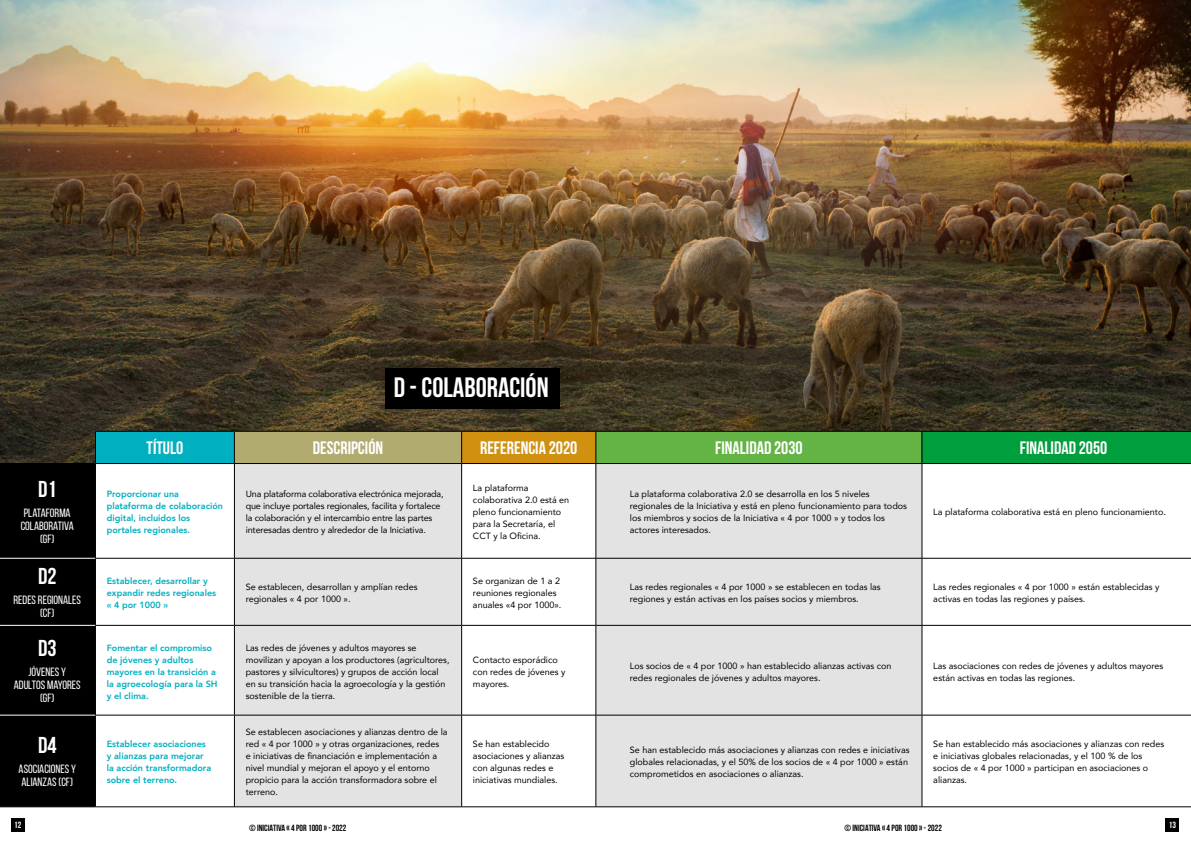
<style>
.page{position:relative;width:1191px;height:842px;background:#fff}
.page>*{position:absolute;margin:0;border:0;box-sizing:border-box;transform-origin:0 0}
.t1{font:700 28px "Bebas Neue";color:#fff}
.t2{font:700 23px "Bebas Neue";color:#fff}
.t3{font:700 18px "Bebas Neue";color:#fff}
.t4{font:12px/13px "Bebas Neue";color:#fff;text-align:center}
.t5{font:9px/12px "Avenir";color:#000}
.t6{font:800 9px/12px "Avenir";color:#00afc0}
.t7{font:700 9px "Bebas Neue";color:#000}
.t8{font:700 9px "Bebas Neue";color:#fff}
</style>
<div class="page">
<div style="left:11px;top:818px;width:14px;height:14px;background:#000"></div>
<div style="left:1165px;top:818px;width:14px;height:14px;background:#000"></div>
<img style="left:0;top:0;width:1191px;height:463px">
<div style="left:95px;top:431px;width:139px;height:32px;background:#00afc0"></div>
<div style="left:234px;top:431px;width:227px;height:32px;background:#b2ab6f"></div>
<div style="left:461px;top:431px;width:135px;height:32px;background:#d09111"></div>
<div style="left:596px;top:431px;width:326px;height:32px;background:#64b445"></div>
<div style="left:922px;top:431px;width:269px;height:32px;background:#009e3d"></div>
<div style="left:0;top:464px;width:95px;height:342px;background:#000"></div>
<svg style="left:96px;top:464px;width:1095px;height:342px"></svg>
<div style="left:235px;top:464px;width:226px;height:342px;background:#e3e3e3"></div>
<div style="left:596px;top:464px;width:325px;height:342px;background:#e3e3e3"></div>
<hr style="left:95px;top:431px;width:139px;height:1px;background:#000">
<hr style="left:234px;top:431px;width:227px;height:1px;background:#000">
<hr style="left:234px;top:432px;width:1px;height:31px;background:#000">
<hr style="left:461px;top:431px;width:135px;height:1px;background:#000">
<hr style="left:95px;top:463px;width:139px;height:1px;background:#000">
<hr style="left:234px;top:463px;width:227px;height:1px;background:#000">
<hr style="left:234px;top:464px;width:1px;height:94px;background:#000">
<hr style="left:461px;top:463px;width:135px;height:1px;background:#000">
<hr style="left:461px;top:464px;width:1px;height:94px;background:#000">
<hr style="left:95px;top:558px;width:139px;height:1px;background:#000">
<hr style="left:234px;top:558px;width:227px;height:1px;background:#000">
<hr style="left:234px;top:558px;width:1px;height:67px;background:#000">
<hr style="left:461px;top:558px;width:135px;height:1px;background:#000">
<hr style="left:461px;top:558px;width:1px;height:67px;background:#000">
<hr style="left:922px;top:558px;width:269px;height:1px;background:#000">
<hr style="left:95px;top:625px;width:139px;height:1px;background:#000">
<hr style="left:234px;top:625px;width:227px;height:1px;background:#000">
<hr style="left:234px;top:626px;width:1px;height:89px;background:#000">
<hr style="left:461px;top:625px;width:135px;height:1px;background:#000">
<hr style="left:461px;top:626px;width:1px;height:89px;background:#000">
<hr style="left:922px;top:625px;width:269px;height:1px;background:#000">
<hr style="left:95px;top:715px;width:139px;height:1px;background:#000">
<hr style="left:234px;top:715px;width:227px;height:1px;background:#000">
<hr style="left:234px;top:715px;width:1px;height:91px;background:#000">
<hr style="left:461px;top:715px;width:135px;height:1px;background:#000">
<hr style="left:461px;top:715px;width:1px;height:91px;background:#000">
<hr style="left:922px;top:715px;width:269px;height:1px;background:#000">
<hr style="left:95px;top:806px;width:139px;height:1px;background:#000">
<hr style="left:234px;top:806px;width:227px;height:1px;background:#000">
<hr style="left:461px;top:806px;width:135px;height:1px;background:#000">
<hr style="left:922px;top:806px;width:269px;height:1px;background:#000">
<hr style="left:95px;top:464px;width:1px;height:94px;background:#000">
<hr style="left:95px;top:715px;width:1px;height:91px;background:#000">
<hr style="left:0;top:806px;width:95px;height:1px;background:#000">
<hr style="left:461px;top:432px;width:1px;height:31px;background:#000">
<hr style="left:596px;top:431px;width:326px;height:1px;background:#000">
<hr style="left:595px;top:432px;width:1px;height:31px;background:#000">
<hr style="left:922px;top:431px;width:269px;height:1px;background:#000">
<hr style="left:921px;top:432px;width:1px;height:31px;background:#000">
<hr style="left:922px;top:463px;width:269px;height:1px;background:#000">
<hr style="left:0;top:558px;width:95px;height:1px;background:#fff">
<hr style="left:95px;top:558px;width:1px;height:67px;background:#000">
<hr style="left:0;top:625px;width:95px;height:1px;background:#fff">
<hr style="left:0;top:715px;width:95px;height:1px;background:#fff">
<hr style="left:95px;top:626px;width:1px;height:89px;background:#000">
<hr style="left:95px;top:432px;width:1px;height:31px;background:#000">
<hr style="left:0;top:463px;width:95px;height:1px;background:#000">
<hr style="left:595px;top:464px;width:1px;height:94px;background:#000">
<hr style="left:595px;top:558px;width:1px;height:67px;background:#000">
<hr style="left:595px;top:626px;width:1px;height:89px;background:#000">
<hr style="left:595px;top:715px;width:1px;height:91px;background:#000">
<hr style="left:596px;top:463px;width:326px;height:1px;background:#000">
<hr style="left:921px;top:464px;width:1px;height:94px;background:#000">
<hr style="left:921px;top:558px;width:1px;height:67px;background:#000">
<hr style="left:921px;top:626px;width:1px;height:89px;background:#000">
<hr style="left:921px;top:715px;width:1px;height:91px;background:#000">
<hr style="left:596px;top:558px;width:326px;height:1px;background:#000">
<hr style="left:596px;top:625px;width:326px;height:1px;background:#000">
<hr style="left:596px;top:715px;width:326px;height:1px;background:#000">
<hr style="left:596px;top:806px;width:326px;height:1px;background:#000">
<div style="left:385px;top:368px;width:174px;height:41px;background:#000"></div>
<h1 class="t1" style="left:394px;top:372px;width:156px">D - COLABORACIÓN</h1>
<h2 class="t2" style="left:38px;top:476px;width:20px">D1</h2>
<h3 class="t4" style="left:21px;top:506px;width:55px">PLATAFORMA<br>COLABORATIVA (GF)</h3>
<h2 class="t2" style="left:38px;top:563px;width:20px">D2</h2>
<h3 class="t4" style="left:14px;top:593px;width:69px">REDES REGIONALES (CF)</h3>
<h2 class="t2" style="left:38px;top:635px;width:20px">D3</h2>
<h3 class="t4" style="left:14px;top:665px;width:68px">JÓVENES Y<br>ADULTOS MAYORES (GF)</h3>
<h2 class="t2" style="left:38px;top:732px;width:20px">D4</h2>
<h3 class="t4" style="left:19px;top:762px;width:59px;text-align:left">ASOCIACIONES Y<br>ALIANZAS (CF)</h3>
<h3 class="t3" style="left:147px;top:438px;width:38px">TÍTULO</h3>
<h3 class="t3" style="left:313px;top:438px;width:72px">DESCRIPCIÓN</h3>
<h3 class="t3" style="left:480px;top:438px;width:99px">REFERENCIA 2020</h3>
<h3 class="t3" style="left:715px;top:438px;width:89px">FINALIDAD 2030</h3>
<h3 class="t3" style="left:1020px;top:438px;width:89px">FINALIDAD 2050</h3>
<p class="t6" style="left:107px;top:488px;width:118px">Proporcionar una plataforma de colaboración digital, incluidos los portales regionales.</p>
<p class="t5" style="left:246px;top:488px;width:199px">Una plataforma colaborativa electrónica mejorada, que incluye portales regionales, facilita y fortalece la colaboración y el intercambio entre las partes interesadas dentro y alrededor de la Iniciativa.</p>
<p class="t5" style="left:473px;top:482px;width:98px">La plataforma colaborativa 2.0 está en pleno funcionamiento para la Secretaría, el<br>CCT y la Oficina.</p>
<p class="t5" style="left:630px;top:488px;width:279px">La plataforma colaborativa 2.0 se desarrolla en los 5 niveles regionales de la Iniciativa y está en pleno funcionamiento para todos los miembros y socios de la Iniciativa « 4 por 1000 » y todos los actores interesados.</p>
<p class="t5" style="left:933px;top:506px;width:234px">La plataforma colaborativa está en pleno funcionamiento.</p>
<p class="t6" style="left:107px;top:575px;width:111px">Establecer, desarrollar y expandir redes regionales « 4 por 1000 »</p>
<p class="t5" style="left:246px;top:581px;width:173px">Se establecen, desarrollan y amplían redes regionales « 4 por 1000 ».</p>
<p class="t5" style="left:473px;top:575px;width:90px">Se organizan de 1 a 2 reuniones regionales anuales «4 por 1000».</p>
<p class="t5" style="left:630px;top:581px;width:252px">Las redes regionales « 4 por 1000 » se establecen en todas las regiones y están activas en los países socios y miembros.</p>
<p class="t5" style="left:933px;top:581px;width:227px">Las redes regionales « 4 por 1000 » están establecidas y activas en todas las regiones y países.</p>
<p class="t6" style="left:107px;top:642px;width:112px">Fomentar el compromiso de jóvenes y adultos mayores en la transición a la agroecología para la SH y el clima.</p>
<p class="t5" style="left:246px;top:641px;width:205px">Las redes de jóvenes y adultos mayores se movilizan y apoyan a los productores (agricultores, pastores y silvicultores) y grupos de acción local en su transición hacia la agroecología y la gestión sostenible de la tierra.</p>
<p class="t5" style="left:473px;top:653px;width:94px">Contacto esporádico con redes de jóvenes y mayores.</p>
<p class="t5" style="left:630px;top:659px;width:263px">Los socios de « 4 por 1000 » han establecido alianzas activas con redes regionales de jóvenes y adultos mayores.</p>
<p class="t5" style="left:933px;top:659px;width:231px">Las asociaciones con redes de jóvenes y adultos mayores están activas en todas las regiones.</p>
<p class="t6" style="left:107px;top:738px;width:106px">Establecer asociaciones y alianzas para mejorar la acción transformadora sobre el terreno.</p>
<p class="t5" style="left:246px;top:726px;width:203px">Se establecen asociaciones y alianzas dentro de la red « 4 por 1000 » y otras organizaciones, redes<br>e iniciativas de financiación e implementación a nivel mundial y mejoran el apoyo y el entorno propicio para la acción transformadora sobre el terreno.</p>
<p class="t5" style="left:473px;top:738px;width:93px">Se han establecido asociaciones y alianzas con algunas redes e iniciativas mundiales.</p>
<p class="t5" style="left:630px;top:744px;width:281px">Se han establecido más asociaciones y alianzas con redes e iniciativas globales relacionadas, y el 50% de los socios de « 4 por 1000 » están comprometidos en asociaciones o alianzas.</p>
<p class="t5" style="left:933px;top:738px;width:232px">Se han establecido más asociaciones y alianzas con redes e iniciativas globales relacionadas, y el 100 % de los socios de « 4 por 1000 » participan en asociaciones o alianzas.</p>
<p class="t8" style="left:14px;top:820px;width:9px">12</p>
<p class="t7" style="left:249px;top:822px;width:99px">© INICIATIVA « 4 POR 1000 » - 2022</p>
<p class="t7" style="left:844px;top:822px;width:99px">© INICIATIVA « 4 POR 1000 » - 2022</p>
<p class="t8" style="left:1168px;top:820px;width:9px">13</p>
</div>
